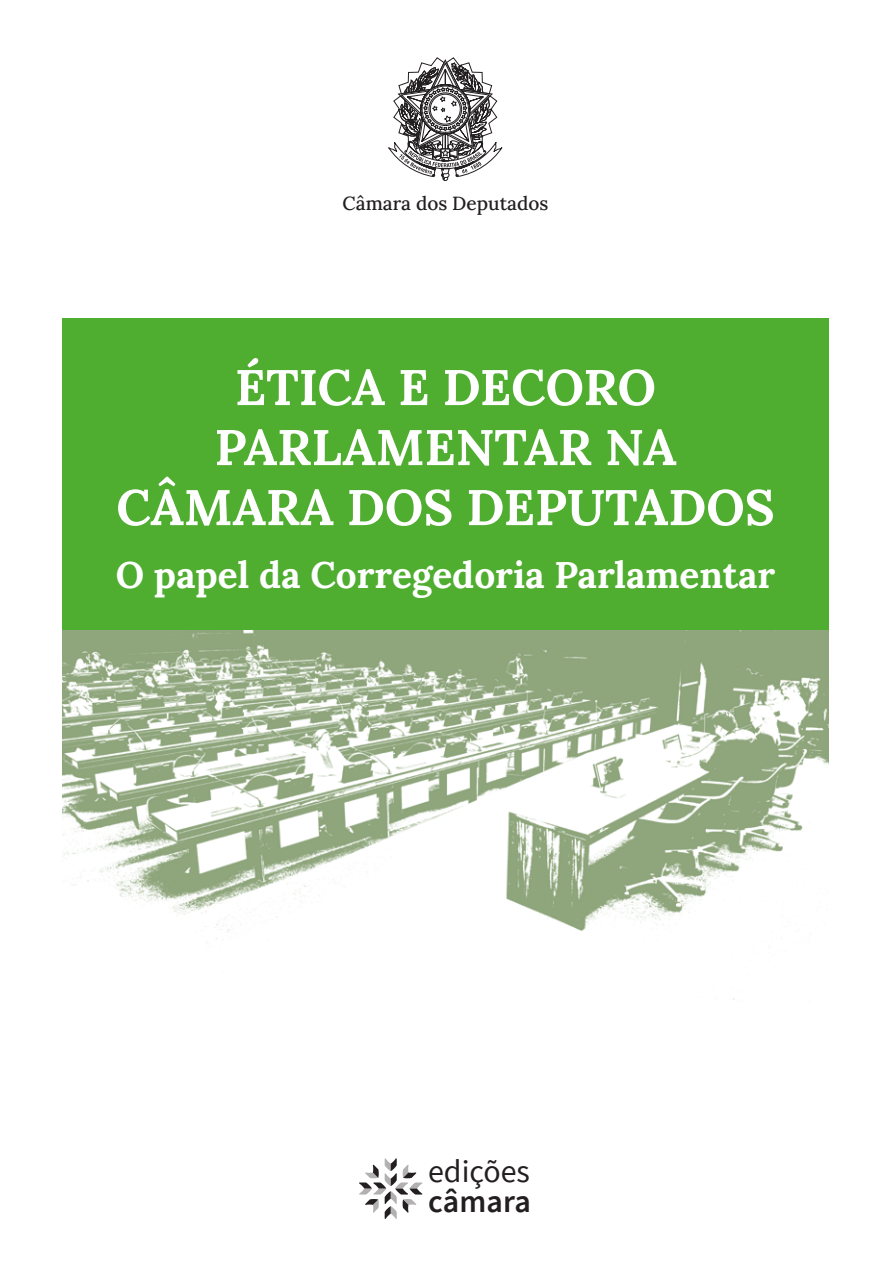
<style>
.page{position:relative;width:891px;height:1276px;background:#fff}
.page>*{position:absolute;margin:0;border:0;box-sizing:border-box;transform-origin:0 0}
.titulo_livro{font:50px/60px "Lora";color:#fff;text-align:center}
.subtitulo_livro{font:37px "Lora";color:#fff}
.t1{font:31.8px/29.2px "Source Sans Pro";color:#231f20}
.subtitulo_livro-2{font:19px "Lora";color:#231f20}
.s1{font-weight:600}
</style>
<div class="page">
<div style="left:62px;top:318px;width:766px;height:318px;background:#4fad2f"></div>
<img style="left:62px;top:631px;width:766px;height:369px">
<svg style="left:388px;top:57px;width:115px;height:124px"></svg>
<svg style="left:359px;top:1158px;width:63px;height:61px"></svg>
<p class="subtitulo_livro-2" style="left:342px;top:189px;width:207px">Câmara dos Deputados</p>
<p class="titulo_livro" style="left:116px;top:354px;width:659px">ÉTICA E DECORO<br>PARLAMENTAR NA<br>CÂMARA DOS DEPUTADOS</p>
<p class="subtitulo_livro" style="left:116px;top:546px;width:660px">O papel da Corregedoria Parlamentar</p>
<p class="t1" style="left:428px;top:1157px;width:104px">edições <span class="s1">câmara</span></p>
</div>
